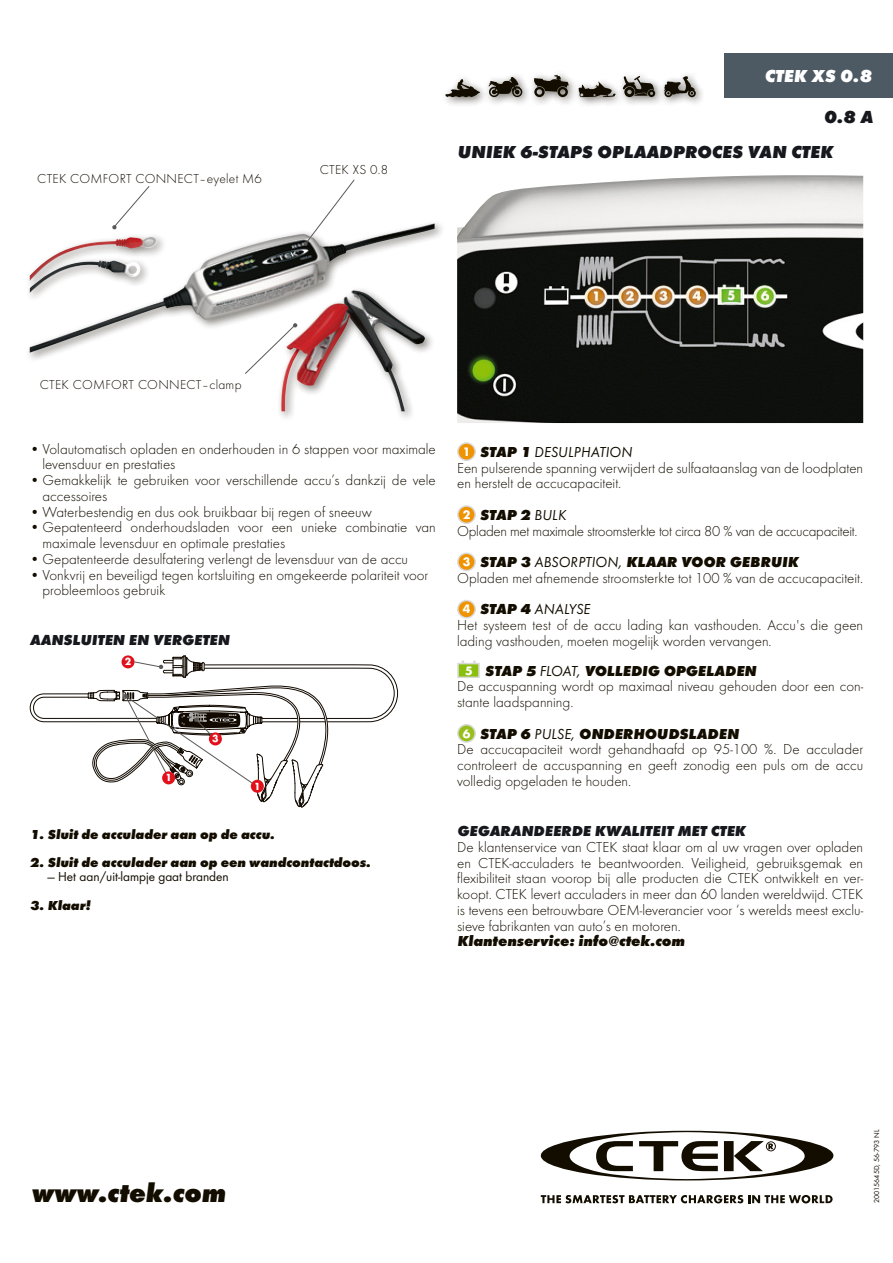
<style>
.page{position:relative;width:893px;height:1263px;background:#fff}
.page>*{position:absolute;margin:0;border:0;box-sizing:border-box;transform-origin:0 0}
.t1{font:italic 700 expanded 27px "Futura";color:#130d00}
.t2{font:italic 700 expanded 18px "Futura";color:#16181d}
.t3{font:italic 700 expanded 18px "Futura";color:#fff}
.t4{font:300 15px/15.8px "Futura";color:#130d00}
.t5{font:300 15px/15.8px "Futura";letter-spacing:-.02em;color:#130d00}
.t6{font:italic 700 expanded 15px "Futura";color:#16181d}
.t7{font:italic 700 expanded 15px "Futura";color:#130d00}
.t8{font:15px "Futura Boo Obl";color:#130d00}
.t9{font:15px "Futura Boo Obl";letter-spacing:-.005em;color:#130d00}
.t10{font:italic 700 expanded 13.5px "Futura";color:#130d00}
.t11{font:300 13.5px "Futura";letter-spacing:.02em;color:#130d00}
.t12{font:13.5px "Futura Boo";color:#130d00}
.t13{font:700 10.65px "Futura";color:#fff}
.t14{font:7.5px "Futura Boo";color:#130d00}
.t15{font:italic 700 expanded 2.25px "Futura";color:#fff}
.s1{font-family:"Futura";font-weight:700;font-size:12.75px;color:#fff}
.s2{font-family:"Futura";font-weight:700;font-style:italic;font-stretch:expanded}
.s3{font-weight:700;font-size:12.75px;color:#fff}
.s4{font-weight:700;font-style:italic;font-stretch:expanded}
.s5{font-family:"Futura Boo Obl";font-weight:400}
</style>
<div class="page">
<div style="left:25px;top:219px;width:421px;height:203px;background:#130d00;opacity:.5"></div>
<img style="left:30px;top:233px;width:348px;height:120px">
<svg style="left:541px;top:1131px;width:292px;height:49px"></svg>
<svg style="left:541px;top:1195px;width:292px;height:8px"></svg>
<svg style="left:112px;top:186px;width:38px;height:44px"></svg>
<svg style="left:303px;top:179px;width:52px;height:67px"></svg>
<svg style="left:244px;top:323px;width:53px;height:51px"></svg>
<div style="left:724px;top:53px;width:169px;height:45px;background:#4d5a63"></div>
<img style="left:457px;top:175px;width:406px;height:248px">
<div style="left:440px;top:70px;width:265px;height:37px;background:#130d00;opacity:.6"></div>
<svg style="left:534px;top:75px;width:35px;height:22px"></svg>
<svg style="left:578px;top:81px;width:38px;height:16px"></svg>
<svg style="left:623px;top:76px;width:32px;height:21px"></svg>
<svg style="left:488px;top:77px;width:34px;height:20px"></svg>
<svg style="left:664px;top:76px;width:32px;height:21px"></svg>
<svg style="left:445px;top:79px;width:36px;height:18px"></svg>
<svg style="left:30px;top:656px;width:368px;height:152px"></svg>
<div style="left:162px;top:771px;width:13px;height:13px;background:#e1111c;border-radius:50%"></div>
<div style="left:251px;top:780px;width:13px;height:13px;background:#e1111c;border-radius:50%"></div>
<div style="left:122px;top:655px;width:13px;height:13px;background:#e1111c;border-radius:50%"></div>
<div style="left:209px;top:732px;width:13px;height:13px;background:#e1111c;border-radius:50%"></div>
<div style="left:458px;top:443px;width:17px;height:17px;background:#ef9300;border-radius:50%"></div>
<div style="left:457px;top:442px;width:19px;height:19px;border:2px solid #d9dadb;border-radius:50%"></div>
<div style="left:458px;top:506px;width:17px;height:17px;background:#ef9300;border-radius:50%"></div>
<div style="left:457px;top:505px;width:19px;height:19px;border:2px solid #d9dadb;border-radius:50%"></div>
<div style="left:458px;top:553px;width:17px;height:17px;background:#ef9300;border-radius:50%"></div>
<div style="left:457px;top:552px;width:19px;height:19px;border:2px solid #d9dadb;border-radius:50%"></div>
<div style="left:458px;top:600px;width:17px;height:18px;background:#ef9300;border-radius:50%"></div>
<div style="left:457px;top:600px;width:19px;height:18px;border:2px solid #d9dadb;border-radius:50%"></div>
<svg style="left:457px;top:660px;width:23px;height:18px"></svg>
<div style="left:458px;top:725px;width:17px;height:17px;background:#98be1b;border-radius:50%"></div>
<div style="left:457px;top:724px;width:19px;height:19px;border:2px solid #d9dadb;border-radius:50%"></div>
<p class="t11" style="left:37px;top:171px;width:226px">CTEK COMFORT CONNECT–eyelet M6</p>
<p class="t11" style="left:320px;top:162px;width:70px">CTEK XS 0.8</p>
<p class="t3" style="left:764px;top:65px;width:109px">CTEK XS 0.8</p>
<p class="t2" style="left:824px;top:106px;width:51px">0.8 A</p>
<p class="t2" style="left:457px;top:141px;width:377px">UNIEK 6-STAPS OPLAADPROCES VAN CTEK</p>
<p class="t11" style="left:40px;top:376px;width:203px">CTEK COMFORT CONNECT–clamp</p>
<p class="t4" style="left:43px;top:441px;width:395px;text-indent:-13px">• Volautomatisch opladen en onderhouden in 6 stappen voor maximale levensduur en prestaties</p>
<p class="t4" style="left:43px;top:472px;width:395px;text-indent:-13px">• Gemakkelijk te gebruiken voor verschillende accu’s dankzij de vele accessoires</p>
<p class="t4" style="left:30px;top:504px;width:344px">• Waterbestendig en dus ook bruikbaar bij regen of sneeuw</p>
<p class="t4" style="left:43px;top:519px;width:395px;text-indent:-13px">• Gepatenteerd onderhoudsladen voor een unieke combinatie van maximale levensduur en optimale prestaties</p>
<p class="t4" style="left:30px;top:551px;width:380px">• Gepatenteerde desulfatering verlengt de levensduur van de accu</p>
<p class="t4" style="left:43px;top:567px;width:387px;text-indent:-13px">• Vonkvrij en beveiligd tegen kortsluiting en omgekeerde polariteit voor probleemloos gebruik</p>
<p class="t6" style="left:30px;top:631px;width:201px">AANSLUITEN EN VERGETEN</p>
<p class="t13" style="left:125px;top:655px;width:8px">2</p>
<p class="t13" style="left:165px;top:771px;width:8px">1</p>
<p class="t13" style="left:212px;top:732px;width:8px">3</p>
<p class="t15" style="left:229px;top:714px;width:9px">XS 0.8</p>
<p class="t13" style="left:254px;top:779px;width:8px">1</p>
<p class="t10" style="left:30px;top:826px;width:246px">1. Sluit de acculader aan op de accu.</p>
<p class="t10" style="left:30px;top:854px;width:342px">2. Sluit de acculader aan op een wandcontactdoos.</p>
<p class="t12" style="left:47px;top:869px;width:183px">— Het aan/uit-lampje gaat branden</p>
<p class="t10" style="left:30px;top:897px;width:62px">3. Klaar!</p>
<p class="t8" style="left:463px;top:443px;width:171px"><span class="s1">1</span> <span class="s2">STAP 1</span> DESULPHATION</p>
<p class="t4" style="left:457px;top:460px;width:408px">Een pulserende spanning verwijdert de sulfaataanslag van de loodplaten en herstelt de accucapaciteit.</p>
<p class="t5" style="left:457px;top:507px;width:402px;text-indent:6px"><span class="s3">2</span> <span class="s4">STAP 2</span> <span class="s5">BULK<br></span>Opladen met maximale stroomsterkte tot circa 80 % van de accucapaciteit.</p>
<p class="t4" style="left:457px;top:554px;width:408px;text-indent:6px"><span class="s3">3</span> <span class="s4">STAP 3</span> <span class="s5">ABSORPTION,</span> <span class="s4">KLAAR VOOR GEBRUIK<br></span>Opladen met afnemende stroomsterkte tot 100 % van de accucapaciteit.</p>
<p class="t9" style="left:463px;top:600px;width:129px"><span class="s1">4</span> <span class="s2">STAP 4</span> ANALYSE</p>
<p class="t4" style="left:457px;top:617px;width:408px">Het systeem test of de accu lading kan vasthouden. Accu's die geen lading vasthouden, moeten mogelijk worden vervangen.</p>
<p class="t4" style="left:457px;top:663px;width:408px;text-indent:8px"><span class="s3">5</span> <span class="s4">STAP 5</span> <span class="s5">FLOAT,</span> <span class="s4">VOLLEDIG OPGELADEN<br></span>De accuspanning wordt op maximaal niveau gehouden door een con&shy;stante laadspanning.</p>
<p class="t4" style="left:457px;top:726px;width:408px;text-indent:6px"><span class="s3">6</span> <span class="s4">STAP 6</span> <span class="s5">PULSE,</span> <span class="s4">ONDERHOUDSLADEN<br></span>De accucapaciteit wordt gehandhaafd op 95-100 %. De acculader controleert de accuspanning en geeft zonodig een puls om de accu volledig opgeladen te houden.</p>
<p class="t6" style="left:457px;top:822px;width:290px">GEGARANDEERDE KWALITEIT MET CTEK</p>
<p class="t4" style="left:457px;top:839px;width:408px;text-align:justify">De klantenservice van CTEK staat klaar om al uw vragen over opladen en CTEK-acculaders te beantwoorden. Veiligheid, gebruiksgemak en flexibiliteit staan voorop bij alle producten die CTEK ontwikkelt en ver&shy;koopt. CTEK levert acculaders in meer dan 60 landen wereldwijd. CTEK is tevens een betrouwbare OEM-leverancier voor ‘s werelds meest exclu&shy;sieve fabrikanten van auto’s en motoren.</p>
<p class="t7" style="left:457px;top:932px;width:229px">Klantenservice: info@ctek.com</p>
<h1 class="t1" style="left:31px;top:1177px;width:196px">www.ctek.com</h1>
<p class="t14" style="left:872px;top:1203px;width:75px;rotate:-90deg">20015645D, 56-793 NL</p>
</div>
